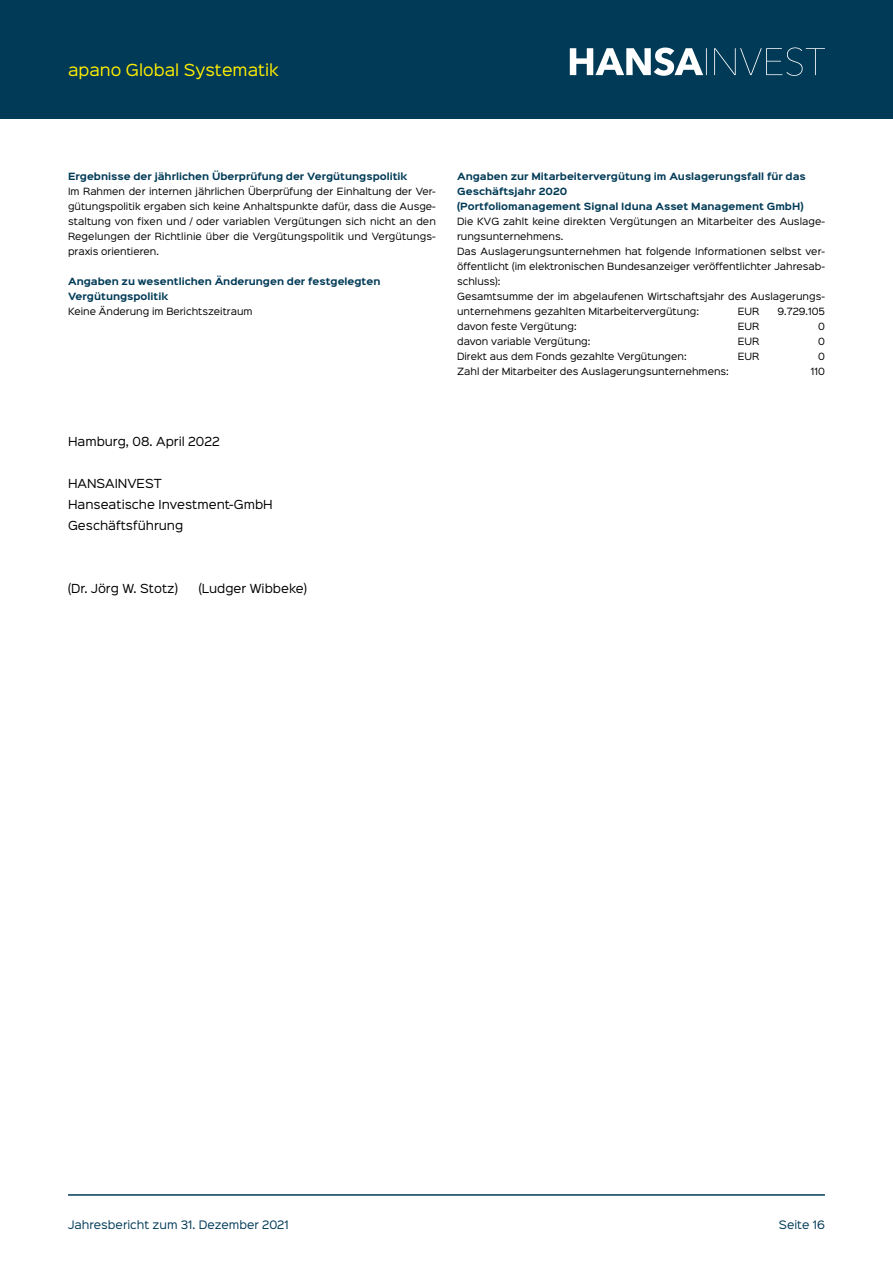
<style>
.page{position:relative;width:893px;height:1263px;background:#fff}
.page>*{position:absolute;margin:0;border:0;box-sizing:border-box;transform-origin:0 0}
.t1{font:15px "Sinkin Sans 400";color:#ffed00}
.t2{font:11.25px/21px "Sinkin Sans 400";color:#000}
.t3{font:10.5px "Sinkin Sans 400";color:#003a56}
.t4{font:9px/15px "Sinkin Sans 400";color:#000;text-align:justify}
.t5{font:700 9px/15px "Sinkin Sans 700";color:#003a56}
</style>
<div class="page">
<div style="left:0;top:0;width:893px;height:119px;background:#003a56"></div>
<svg style="left:570px;top:47px;width:255px;height:29px"></svg>
<hr style="left:68px;top:1194px;width:757px;height:2px;background:#003a56">
<h1 class="t1" style="left:68px;top:57px;width:212px">apano Global Systematik</h1>
<p class="t5" style="left:68px;top:169px;width:341px">Ergebnisse der jährlichen Überprüfung der Vergütungspolitik</p>
<p class="t4" style="left:68px;top:183px;width:369px">Im Rahmen der internen jährlichen Überprüfung der Einhaltung der Ver&shy;gütungspolitik ergaben sich keine Anhaltspunkte dafür, dass die Ausge&shy;staltung von fixen und / oder variablen Vergütungen sich nicht an den Regelungen der Richtlinie über die Vergütungspolitik und Vergütungs&shy;praxis orientieren.</p>
<p class="t5" style="left:68px;top:274px;width:314px">Angaben zu wesentlichen Änderungen der festgelegten<br>Vergütungspolitik</p>
<p class="t4" style="left:68px;top:303px;width:186px">Keine Änderung im Berichtszeitraum</p>
<p class="t5" style="left:457px;top:169px;width:350px">Angaben zur Mitarbeitervergütung im Auslagerungsfall für das<br>Geschäftsjahr 2020<br>(Portfoliomanagement Signal Iduna Asset Management GmbH)</p>
<p class="t4" style="left:457px;top:213px;width:369px;text-align:left">Die KVG zahlt keine direkten Vergütungen an Mitarbeiter des Auslage&shy;rungsunternehmens.<br>Das Auslagerungsunternehmen hat folgende Informationen selbst ver&shy;öffentlicht (im elektronischen Bundesanzeiger veröffentlichter Jahresab&shy;schluss):<br>Gesamtsumme der im abgelaufenen Wirtschaftsjahr des Auslagerungs&shy;unternehmens gezahlten Mitarbeitervergütung:</p>
<p class="t4" style="left:738px;top:303px;width:23px">EUR</p>
<p class="t4" style="left:777px;top:303px;width:49px">9.729.105</p>
<p class="t4" style="left:457px;top:318px;width:121px">davon feste Vergütung:</p>
<p class="t4" style="left:738px;top:318px;width:23px">EUR</p>
<p class="t4" style="left:818px;top:318px;width:8px">0</p>
<p class="t4" style="left:457px;top:333px;width:135px">davon variable Vergütung:</p>
<p class="t4" style="left:738px;top:333px;width:23px">EUR</p>
<p class="t4" style="left:818px;top:333px;width:8px">0</p>
<p class="t4" style="left:457px;top:348px;width:231px">Direkt aus dem Fonds gezahlte Vergütungen:</p>
<p class="t4" style="left:738px;top:348px;width:23px">EUR</p>
<p class="t4" style="left:818px;top:348px;width:8px">0</p>
<p class="t4" style="left:457px;top:363px;width:273px">Zahl der Mitarbeiter des Auslagerungsunternehmens:</p>
<p class="t4" style="left:811px;top:363px;width:16px">110</p>
<p class="t2" style="left:68px;top:430px;width:153px">Hamburg, 08. April 2022</p>
<p class="t2" style="left:68px;top:472px;width:206px">HANSAINVEST<br>Hanseatische Investment-GmbH<br>Geschäftsführung</p>
<p class="t2" style="left:68px;top:577px;width:111px">(Dr. Jörg W. Stotz)</p>
<p class="t2" style="left:199px;top:577px;width:110px">(Ludger Wibbeke)</p>
<p class="t3" style="left:68px;top:1216px;width:222px">Jahresbericht zum 31. Dezember 2021</p>
<p class="t3" style="left:779px;top:1216px;width:48px">Seite 16</p>
</div>
